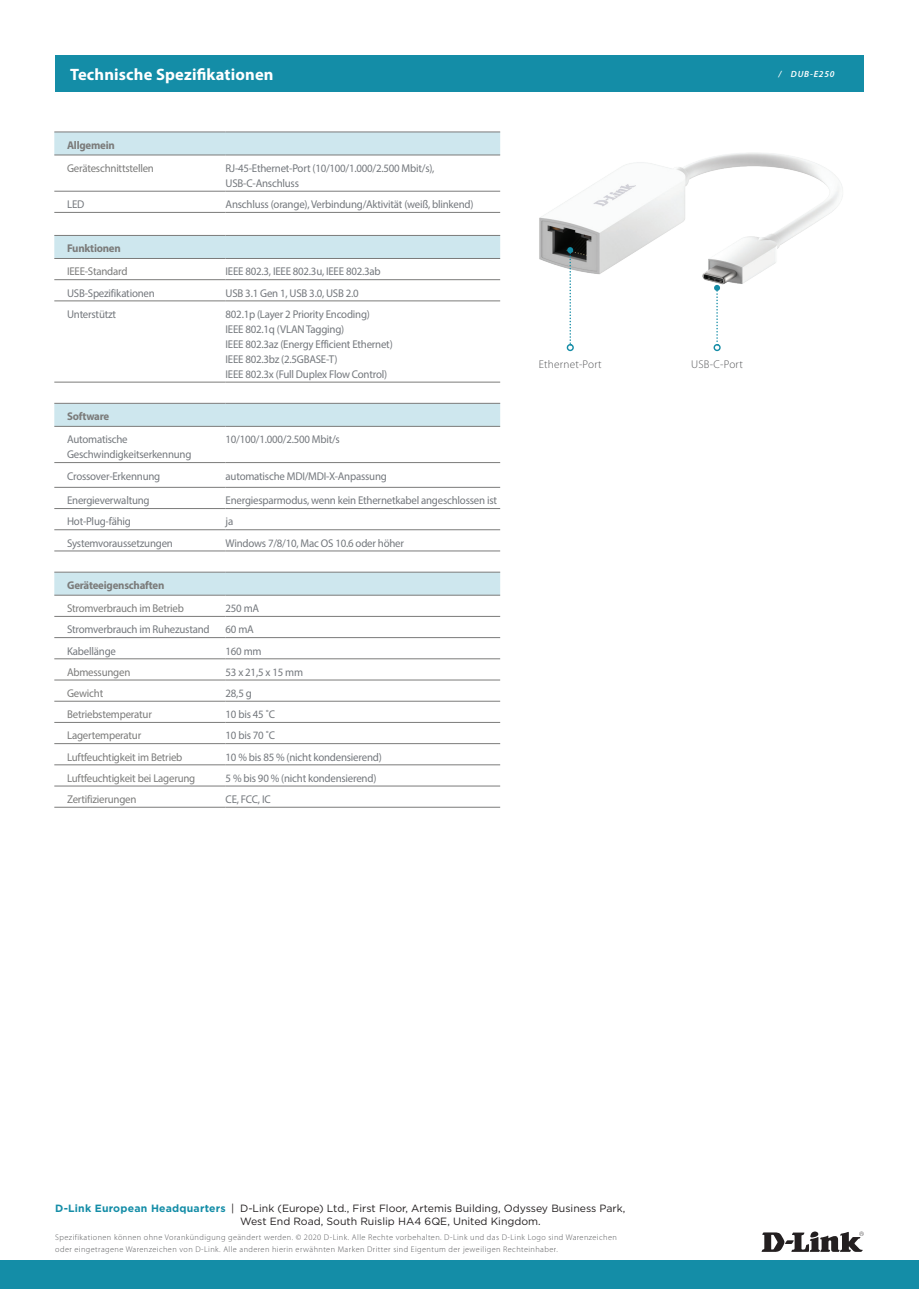
<style>
.page{position:relative;width:919px;height:1289px;background:#fff}
.page>*{position:absolute;margin:0;border:0;box-sizing:border-box;transform-origin:0 0}
.t1{font:700 16.5px "Myriad Pro";letter-spacing:.01em;color:#fff}
.t2{font:11.25px/15px "Myriad Pro";letter-spacing:-.02em;color:#74787d}
.t3{font:11.25px "Myriad Pro";letter-spacing:-.02em;color:#7b7b7a}
.t4{font:700 11.25px "Myriad Pro";letter-spacing:-.02em;color:#7b7b7a}
.t5{font:300 11.25px "Myriad Pro";letter-spacing:.02em;color:#57585a}
.t6{font:10.5px/12.6px "Gotham";color:#231f20}
.t7{font:italic 600 9px "Myriad Pro";letter-spacing:.085em;color:#fff}
.t8{font:300 8.25px/12px "Myriad Pro";letter-spacing:.05em;color:#57585a}
.s1{font-weight:700;color:#148da7}
</style>
<div class="page">
<div style="left:0;top:1259px;width:918px;height:29px;background:#148da7"></div>
<div style="left:55px;top:55px;width:808px;height:37px;background:#148da7"></div>
<svg style="left:762px;top:1231px;width:101px;height:20px"></svg>
<img style="left:539px;top:152px;width:304px;height:133px">
<svg style="left:567px;top:247px;width:6px;height:98px"></svg>
<div style="left:566px;top:344px;width:7px;height:7px;border:1px solid #148ca6;border-radius:50%"></div>
<svg style="left:54px;top:133px;width:446px;height:462px"></svg>
<svg style="left:54px;top:156px;width:171px;height:651px"></svg>
<hr style="left:54px;top:132px;width:171px;height:1px;background:#7b7b7a">
<hr style="left:225px;top:132px;width:275px;height:1px;background:#7b7b7a">
<hr style="left:54px;top:155px;width:171px;height:1px;background:#7b7b7a">
<hr style="left:54px;top:191px;width:171px;height:1px;background:#7b7b7a">
<hr style="left:54px;top:212px;width:171px;height:1px;background:#7b7b7a">
<hr style="left:225px;top:212px;width:275px;height:1px;background:#7b7b7a">
<hr style="left:54px;top:235px;width:171px;height:1px;background:#7b7b7a">
<hr style="left:225px;top:235px;width:275px;height:1px;background:#7b7b7a">
<hr style="left:54px;top:258px;width:171px;height:1px;background:#7b7b7a">
<hr style="left:54px;top:279px;width:171px;height:1px;background:#7b7b7a">
<hr style="left:54px;top:300px;width:171px;height:1px;background:#7b7b7a">
<hr style="left:54px;top:382px;width:171px;height:1px;background:#7b7b7a">
<hr style="left:225px;top:382px;width:275px;height:1px;background:#7b7b7a">
<hr style="left:54px;top:403px;width:171px;height:1px;background:#7b7b7a">
<hr style="left:225px;top:403px;width:275px;height:1px;background:#7b7b7a">
<hr style="left:54px;top:426px;width:171px;height:1px;background:#7b7b7a">
<hr style="left:54px;top:462px;width:171px;height:1px;background:#7b7b7a">
<hr style="left:54px;top:487px;width:171px;height:1px;background:#7b7b7a">
<hr style="left:54px;top:508px;width:171px;height:1px;background:#7b7b7a">
<hr style="left:54px;top:529px;width:171px;height:1px;background:#7b7b7a">
<hr style="left:54px;top:550px;width:171px;height:1px;background:#7b7b7a">
<hr style="left:225px;top:550px;width:275px;height:1px;background:#7b7b7a">
<hr style="left:54px;top:572px;width:171px;height:1px;background:#7b7b7a">
<hr style="left:225px;top:572px;width:275px;height:1px;background:#7b7b7a">
<hr style="left:54px;top:595px;width:171px;height:1px;background:#7b7b7a">
<hr style="left:225px;top:595px;width:275px;height:1px;background:#7b7b7a">
<hr style="left:54px;top:616px;width:171px;height:1px;background:#7b7b7a">
<hr style="left:225px;top:616px;width:275px;height:1px;background:#7b7b7a">
<hr style="left:54px;top:637px;width:171px;height:1px;background:#7b7b7a">
<hr style="left:225px;top:637px;width:275px;height:1px;background:#7b7b7a">
<hr style="left:54px;top:658px;width:171px;height:1px;background:#7b7b7a">
<hr style="left:225px;top:658px;width:275px;height:1px;background:#7b7b7a">
<hr style="left:54px;top:679px;width:171px;height:1px;background:#7b7b7a">
<hr style="left:225px;top:679px;width:275px;height:1px;background:#7b7b7a">
<hr style="left:54px;top:701px;width:171px;height:1px;background:#7b7b7a">
<hr style="left:225px;top:701px;width:275px;height:1px;background:#7b7b7a">
<hr style="left:54px;top:722px;width:171px;height:1px;background:#7b7b7a">
<hr style="left:225px;top:722px;width:275px;height:1px;background:#7b7b7a">
<hr style="left:54px;top:743px;width:171px;height:1px;background:#7b7b7a">
<hr style="left:225px;top:743px;width:275px;height:1px;background:#7b7b7a">
<hr style="left:54px;top:764px;width:171px;height:1px;background:#7b7b7a">
<hr style="left:54px;top:785px;width:171px;height:1px;background:#7b7b7a">
<hr style="left:54px;top:807px;width:171px;height:1px;background:#7b7b7a">
<hr style="left:225px;top:764px;width:275px;height:1px;background:#7b7b7a">
<hr style="left:225px;top:155px;width:275px;height:1px;background:#7b7b7a">
<hr style="left:225px;top:191px;width:275px;height:1px;background:#7b7b7a">
<hr style="left:225px;top:426px;width:275px;height:1px;background:#7b7b7a">
<hr style="left:225px;top:462px;width:275px;height:1px;background:#7b7b7a">
<hr style="left:225px;top:487px;width:275px;height:1px;background:#7b7b7a">
<hr style="left:225px;top:508px;width:275px;height:1px;background:#7b7b7a">
<hr style="left:225px;top:529px;width:275px;height:1px;background:#7b7b7a">
<hr style="left:225px;top:785px;width:275px;height:1px;background:#7b7b7a">
<hr style="left:225px;top:807px;width:275px;height:1px;background:#7b7b7a">
<hr style="left:225px;top:258px;width:275px;height:1px;background:#7b7b7a">
<hr style="left:225px;top:279px;width:275px;height:1px;background:#7b7b7a">
<hr style="left:225px;top:300px;width:275px;height:1px;background:#7b7b7a">
<svg style="left:714px;top:285px;width:6px;height:60px"></svg>
<div style="left:713px;top:344px;width:7px;height:7px;border:1px solid #148ca6;border-radius:50%"></div>
<h1 class="t1" style="left:70px;top:64px;width:205px">Technische Spezifikationen</h1>
<p class="t7" style="left:778px;top:68px;width:57px">/ DUB-E250</p>
<p class="t4" style="left:67px;top:138px;width:49px">Allgemein</p>
<p class="t3" style="left:67px;top:161px;width:88px">Geräteschnittstellen</p>
<p class="t2" style="left:225px;top:160px;width:210px">RJ-45-Ethernet-Port (10/100/1.000/2.500 Mbit/s),<br>USB-C-Anschluss</p>
<p class="t2" style="left:67px;top:197px;width:19px">LED</p>
<p class="t2" style="left:225px;top:197px;width:249px">Anschluss (orange), Verbindung/Aktivität (weiß, blinkend)</p>
<p class="t4" style="left:67px;top:241px;width:55px">Funktionen</p>
<p class="t3" style="left:67px;top:265px;width:62px">IEEE-Standard</p>
<p class="t2" style="left:225px;top:264px;width:156px">IEEE 802.3, IEEE 802.3u, IEEE 802.3ab</p>
<p class="t2" style="left:67px;top:285px;width:89px">USB-Spezifikationen</p>
<p class="t2" style="left:225px;top:285px;width:135px">USB 3.1 Gen 1, USB 3.0, USB 2.0</p>
<p class="t2" style="left:67px;top:306px;width:51px">Unterstützt</p>
<p class="t2" style="left:225px;top:306px;width:169px">802.1p (Layer 2 Priority Encoding)<br>IEEE 802.1q (VLAN Tagging)<br>IEEE 802.3az (Energy Efficient Ethernet)<br>IEEE 802.3bz (2.5GBASE-T)<br>IEEE 802.3x (Full Duplex Flow Control)</p>
<p class="t4" style="left:67px;top:409px;width:44px">Software</p>
<p class="t2" style="left:67px;top:432px;width:126px">Automatische<br>Geschwindigkeitserkennung</p>
<p class="t2" style="left:225px;top:432px;width:116px">10/100/1.000/2.500 Mbit/s</p>
<p class="t2" style="left:67px;top:468px;width:95px">Crossover-Erkennung</p>
<p class="t2" style="left:225px;top:468px;width:163px">automatische MDI/MDI-X-Anpassung</p>
<p class="t2" style="left:67px;top:493px;width:84px">Energieverwaltung</p>
<p class="t2" style="left:225px;top:493px;width:273px">Energiesparmodus, wenn kein Ethernetkabel angeschlossen ist</p>
<p class="t2" style="left:67px;top:514px;width:65px">Hot-Plug-fähig</p>
<p class="t2" style="left:225px;top:514px;width:9px">ja</p>
<p class="t2" style="left:67px;top:535px;width:107px">Systemvoraussetzungen</p>
<p class="t2" style="left:225px;top:535px;width:180px">Windows 7/8/10, Mac OS 10.6 oder höher</p>
<p class="t4" style="left:67px;top:578px;width:99px">Geräteeigenschaften</p>
<p class="t3" style="left:67px;top:601px;width:118px">Stromverbrauch im Betrieb</p>
<p class="t2" style="left:225px;top:600px;width:35px">250 mA</p>
<p class="t2" style="left:67px;top:622px;width:144px">Stromverbrauch im Ruhezustand</p>
<p class="t2" style="left:225px;top:622px;width:30px">60 mA</p>
<p class="t2" style="left:67px;top:643px;width:50px">Kabellänge</p>
<p class="t2" style="left:225px;top:643px;width:38px">160 mm</p>
<p class="t3" style="left:67px;top:665px;width:65px">Abmessungen</p>
<p class="t2" style="left:225px;top:664px;width:79px">53 x 21,5 x 15 mm</p>
<p class="t3" style="left:67px;top:686px;width:38px">Gewicht</p>
<p class="t2" style="left:225px;top:685px;width:28px">28,5 g</p>
<p class="t3" style="left:67px;top:707px;width:86px">Betriebstemperatur</p>
<p class="t2" style="left:225px;top:706px;width:51px">10 bis 45 ˚C</p>
<p class="t3" style="left:67px;top:728px;width:76px">Lagertemperatur</p>
<p class="t2" style="left:225px;top:728px;width:51px">10 bis 70 ˚C</p>
<p class="t3" style="left:67px;top:750px;width:117px">Luftfeuchtigkeit im Betrieb</p>
<p class="t2" style="left:225px;top:749px;width:158px">10 % bis 85 % (nicht kondensierend)</p>
<p class="t3" style="left:67px;top:771px;width:130px">Luftfeuchtigkeit bei Lagerung</p>
<p class="t2" style="left:225px;top:770px;width:152px">5 % bis 90 % (nicht kondensierend)</p>
<p class="t3" style="left:67px;top:792px;width:71px">Zertifizierungen</p>
<p class="t2" style="left:225px;top:791px;width:47px">CE, FCC, IC</p>
<p class="t5" style="left:538px;top:358px;width:64px">Ethernet-Port</p>
<p class="t5" style="left:691px;top:358px;width:53px">USB-C-Port</p>
<p class="t6" style="left:240px;top:1201px;width:387px;text-indent:-185px"><span class="s1">D-Link European Headquarters</span> | D-Link (Europe) Ltd., First Floor, Artemis Building, Odyssey Business Park,<br>West End Road, South Ruislip HA4 6QE, United Kingdom.</p>
<p class="t8" style="left:55px;top:1231px;width:563px">Spezifikationen können ohne Vorankündigung geändert werden. © 2020 D-Link. Alle Rechte vorbehalten. D-Link und das D-Link Logo sind Warenzeichen oder eingetragene Warenzeichen von D-Link. Alle anderen hierin erwähnten Marken Dritter sind Eigentum der jeweiligen Rechteinhaber.</p>
</div>
